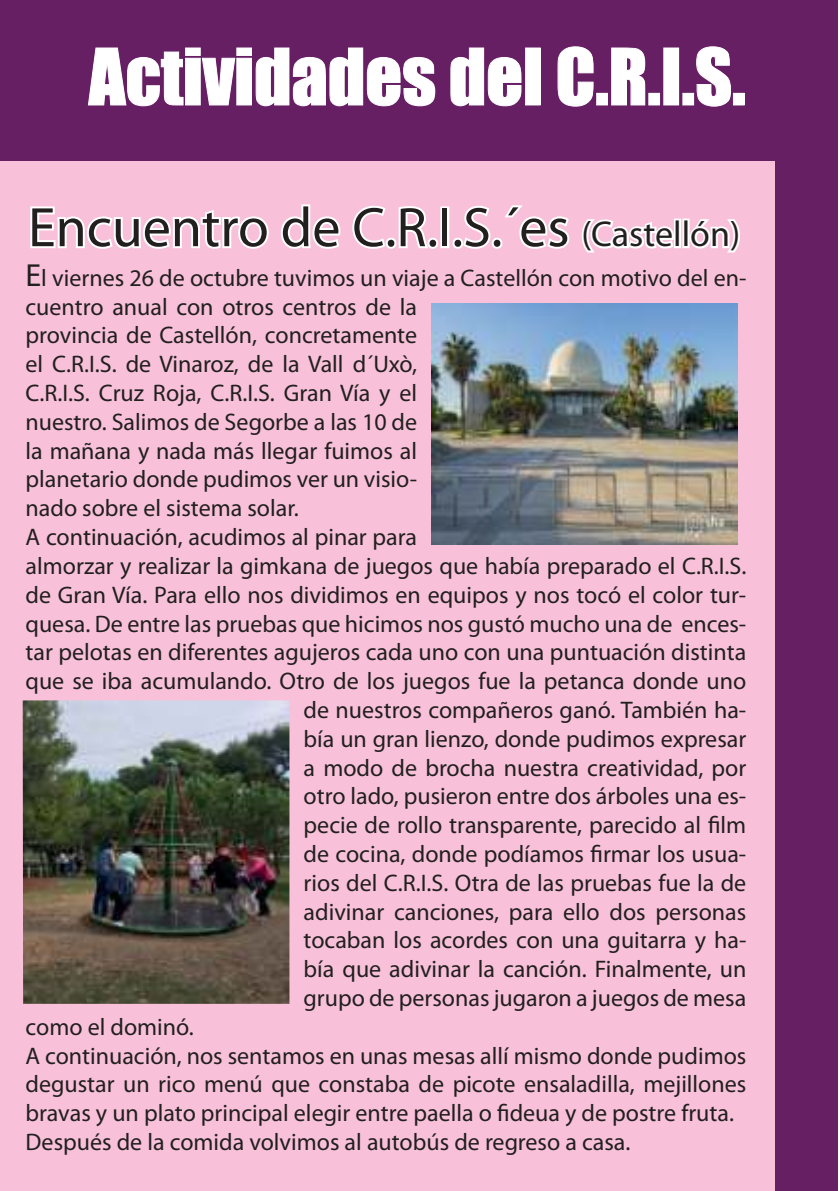
<style>
.page{position:relative;width:840px;height:1191px;background:#fff}
.page>*{position:absolute;margin:0;border:0;box-sizing:border-box;transform-origin:0 0}
.t1{font:72px "Impact";color:#fff}
.t2{font:56px "Myriad Pro";color:#221f1f}
.t3{font:24px "Myriad Pro";color:#221f1f}
.s1{font-size:36px}
.s2{font-size:32px}
</style>
<div class="page">
<div style="left:0;top:0;width:836px;height:1191px;background:#671f64"></div>
<svg style="left:88px;top:47px;width:347px;height:60px"></svg>
<svg style="left:450px;top:47px;width:71px;height:60px"></svg>
<div style="left:524px;top:47px;width:16px;height:58px;border:1px solid #fff"></div>
<svg style="left:557px;top:46px;width:36px;height:61px"></svg>
<div style="left:596px;top:93px;width:11px;height:12px;border:1px solid #fff"></div>
<svg style="left:611px;top:47px;width:34px;height:59px"></svg>
<svg style="left:696px;top:46px;width:35px;height:61px"></svg>
<div style="left:732px;top:93px;width:12px;height:12px;border:1px solid #fff"></div>
<div style="left:0;top:162px;width:774px;height:1029px;background:#f8c1d9"></div>
<svg style="left:30px;top:206px;width:239px;height:43px"></svg>
<svg style="left:281px;top:204px;width:60px;height:45px"></svg>
<svg style="left:352px;top:205px;width:34px;height:44px"></svg>
<div style="left:385px;top:238px;width:11px;height:11px;border:4px solid #fff;border-radius:50%"></div>
<svg style="left:396px;top:206px;width:32px;height:43px"></svg>
<div style="left:427px;top:238px;width:11px;height:11px;border:4px solid #fff;border-radius:50%"></div>
<div style="left:440px;top:206px;width:9px;height:42px;border:4px solid #fff"></div>
<div style="left:452px;top:238px;width:11px;height:11px;border:4px solid #fff;border-radius:50%"></div>
<svg style="left:459px;top:205px;width:32px;height:44px"></svg>
<div style="left:491px;top:238px;width:11px;height:11px;border:4px solid #fff;border-radius:50%"></div>
<svg style="left:500px;top:205px;width:70px;height:44px"></svg>
<svg style="left:581px;top:218px;width:94px;height:35px"></svg>
<div style="left:673px;top:219px;width:7px;height:29px;border:4px solid #fff"></div>
<div style="left:682px;top:219px;width:7px;height:29px;border:4px solid #fff"></div>
<svg style="left:687px;top:218px;width:53px;height:143px"></svg>
<img style="left:23px;top:700px;width:266px;height:303px">
<img style="left:431px;top:303px;width:305px;height:241px">
<h1 class="t1" style="left:89px;top:38px;width:658px">Actividades del C.R.I.S.</h1>
<h2 class="t2" style="left:28px;top:200px;width:713px">Encuentro de C.R.I.S.´es <span class="s1">(Castellón)</span></h2>
<p class="t3" style="left:26px;top:266px;width:722px"><span class="s2">E</span>l viernes 26 de octubre tuvimos un viaje a Castellón con motivo del en-</p>
<p class="t3" style="left:26px;top:295px;width:393px">cuentro anual con otros centros de la</p>
<p class="t3" style="left:26px;top:323px;width:393px">provincia de Castellón, concretamente</p>
<p class="t3" style="left:26px;top:352px;width:393px">el C.R.I.S. de Vinaroz, de la Vall d´Uxò,</p>
<p class="t3" style="left:26px;top:381px;width:393px">C.R.I.S. Cruz Roja, C.R.I.S. Gran Vía y el</p>
<p class="t3" style="left:26px;top:410px;width:393px">nuestro. Salimos de Segorbe a las 10 de</p>
<p class="t3" style="left:26px;top:439px;width:393px">la mañana y nada más llegar fuimos al</p>
<p class="t3" style="left:26px;top:467px;width:393px">planetario donde pudimos ver un visio-</p>
<p class="t3" style="left:26px;top:496px;width:275px">nado sobre el sistema solar.</p>
<p class="t3" style="left:26px;top:525px;width:393px">A continuación, acudimos al pinar para</p>
<p class="t3" style="left:26px;top:554px;width:722px">almorzar y realizar la gimkana de juegos que había preparado el C.R.I.S.</p>
<p class="t3" style="left:26px;top:583px;width:721px">de Gran Vía. Para ello nos dividimos en equipos y nos tocó el color tur-</p>
<p class="t3" style="left:26px;top:611px;width:721px">quesa. De entre las pruebas que hicimos nos gustó mucho una de ences-</p>
<p class="t3" style="left:26px;top:640px;width:721px">tar pelotas en diferentes agujeros cada uno con una puntuación distinta</p>
<p class="t3" style="left:26px;top:669px;width:722px">que se iba acumulando. Otro de los juegos fue la petanca donde uno</p>
<p class="t3" style="left:303px;top:698px;width:444px">de nuestros compañeros ganó. También ha-</p>
<p class="t3" style="left:303px;top:727px;width:444px">bía un gran lienzo, donde pudimos expresar</p>
<p class="t3" style="left:303px;top:755px;width:444px">a modo de brocha nuestra creatividad, por</p>
<p class="t3" style="left:303px;top:784px;width:444px">otro lado, pusieron entre dos árboles una es-</p>
<p class="t3" style="left:303px;top:813px;width:444px">pecie de rollo transparente, parecido al film</p>
<p class="t3" style="left:303px;top:842px;width:444px">de cocina, donde podíamos firmar los usua-</p>
<p class="t3" style="left:303px;top:871px;width:444px">rios del C.R.I.S. Otra de las pruebas fue la de</p>
<p class="t3" style="left:303px;top:899px;width:444px">adivinar canciones, para ello dos personas</p>
<p class="t3" style="left:303px;top:928px;width:444px">tocaban los acordes con una guitarra y ha-</p>
<p class="t3" style="left:303px;top:957px;width:444px">bía que adivinar la canción. Finalmente, un</p>
<p class="t3" style="left:303px;top:986px;width:444px">grupo de personas jugaron a juegos de mesa</p>
<p class="t3" style="left:26px;top:1015px;width:170px">como el dominó.</p>
<p class="t3" style="left:26px;top:1043px;width:722px">A continuación, nos sentamos en unas mesas allí mismo donde pudimos</p>
<p class="t3" style="left:26px;top:1072px;width:722px">degustar un rico menú que constaba de picote ensaladilla, mejillones</p>
<p class="t3" style="left:26px;top:1101px;width:709px">bravas y un plato principal elegir entre paella o fideua y de postre fruta.</p>
<p class="t3" style="left:26px;top:1130px;width:606px">Después de la comida volvimos al autobús de regreso a casa.</p>
</div>
